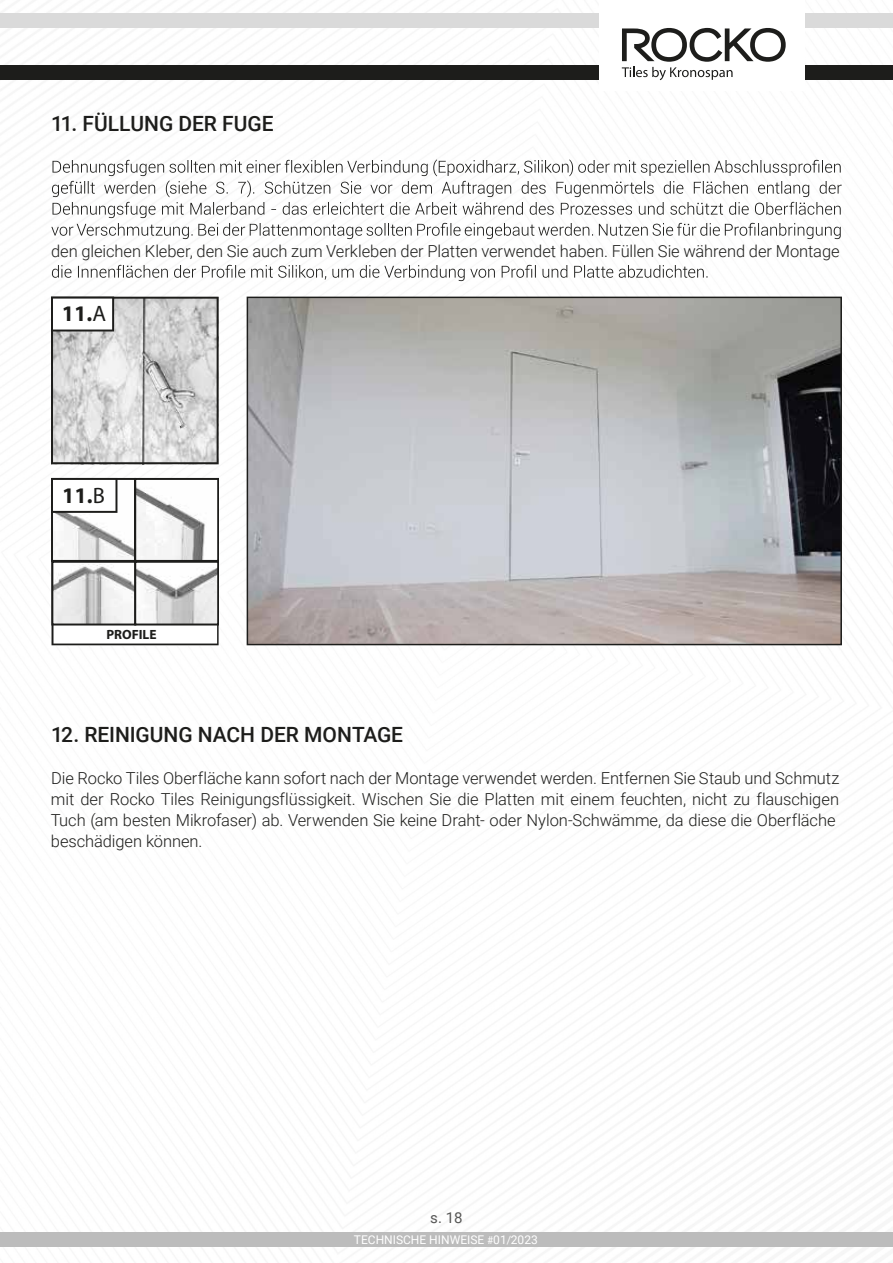
<style>
.page{position:relative;width:893px;height:1263px;background:#fff}
.page>*{position:absolute;margin:0;border:0;box-sizing:border-box;transform-origin:0 0}
.t1{font:700 22.35px "Myriad Pro";color:#1d1d1b}
.t2{font:500 21px "Roboto";color:#1d1d1b}
.t3{font:300 16.5px/21px "Roboto";letter-spacing:-.005em;color:#1d1d1b}
.t4{font:15px "Roboto";color:#575756}
.t5{font:700 13.35px "Myriad Pro";color:#1d1d1b}
.t6{font:12px "Roboto";color:#fff}
.s1{font-weight:400}
.s2{font-family:"Myriad Pro"}
</style>
<div class="page">
<div style="left:0;top:13px;width:893px;height:15px;background:#dadada"></div>
<div style="left:0;top:65px;width:893px;height:15px;background:#1d1d1b"></div>
<div style="left:600px;top:0;width:205px;height:90px;background:#fff"></div>
<div style="left:0;top:1232px;width:893px;height:15px;background:#bcbcbc"></div>
<svg style="left:622px;top:28px;width:164px;height:52px"></svg>
<svg style="left:51px;top:159px;width:791px;height:80px"></svg>
<svg style="left:52px;top:265px;width:655px;height:16px"></svg>
<img style="left:250px;top:300px;width:589px;height:342px">
<div style="left:247px;top:297px;width:595px;height:348px;border:2px solid #1d1d1b"></div>
<svg style="left:51px;top:297px;width:168px;height:167px;background:#cbcbcb"></svg>
<svg style="left:51px;top:478px;width:168px;height:167px"></svg>
<p class="t2" style="left:51px;top:108px;width:224px">11. FÜLLUNG DER FUGE</p>
<p class="t3" style="left:51px;top:240px;width:790px">den gleichen Kleber, den Sie auch zum Verkleben der Platten verwendet haben. Füllen Sie während der Montage</p>
<h1 class="t1" style="left:62px;top:299px;width:46px">11.<span class="s1">A</span></h1>
<h1 class="t1" style="left:62px;top:480px;width:44px">11.<span class="s1">B</span></h1>
<p class="t5" style="left:106px;top:626px;width:52px">PROFILE</p>
<p class="t2" style="left:51px;top:720px;width:354px">12. REINIGUNG NACH DER MONTAGE</p>
<p class="t3" style="left:51px;top:767px;width:790px">Die Rocko Tiles Oberfläche kann sofort nach der Montage verwendet werden. Entfernen Sie Staub und Schmutz mit der Rocko Tiles Reinigungsflüssigkeit. Wischen Sie die Platten mit einem feuchten, nicht zu flauschigen Tuch (am besten Mikrofaser) ab. Verwenden Sie keine Draht- oder Nylon-Schwämme, da diese die Oberfläche beschädigen können.</p>
<p class="t4" style="left:430px;top:1207px;width:34px">s. 18</p>
<p class="t6" style="left:354px;top:1231px;width:185px">TECHNISCHE HINWEISE <span class="s2">#</span>01<span class="s2">/</span>2023</p>
</div>
